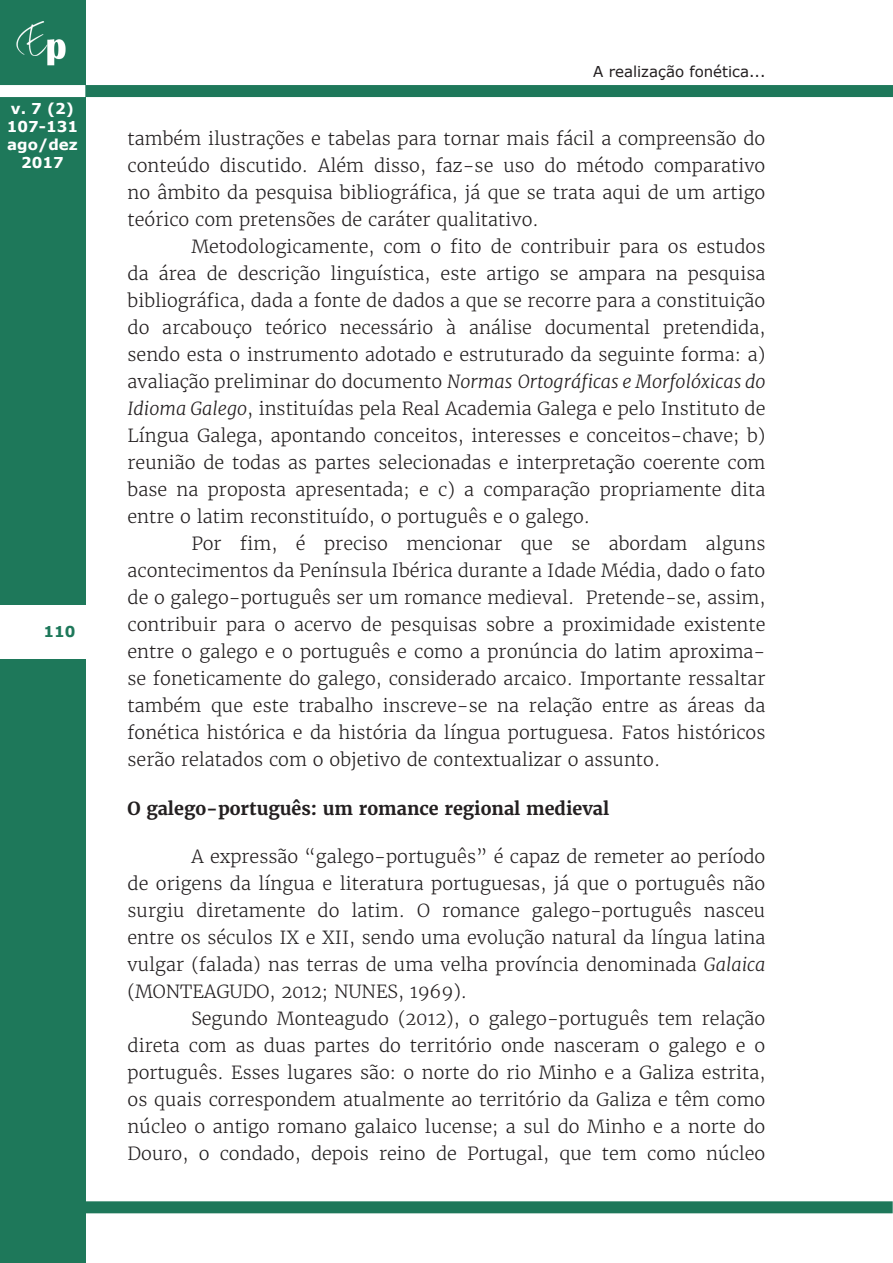
<style>
.page{position:relative;width:893px;height:1263px;background:#fff}
.page>*{position:absolute;margin:0;border:0;box-sizing:border-box;transform-origin:0 0}
.Corpo_do_artigo{font:300 18px/27px "Merriweather";color:#231f20;text-align:justify}
.Título_de_seção_prim{font:700 18px "Merriweather";color:#231f20}
.t1{font:700 15px/18px "Verdana";color:#fff;text-align:center}
.t2{font:15px "Verdana";color:#231f20}
.t3{font:700 15px "Verdana";color:#1e785a}
.s1{font-style:italic}
</style>
<div class="page">
<div style="left:0;top:0;width:85px;height:1263px;background:#1e785a"></div>
<img style="left:16px;top:21px;width:50px;height:45px">
<div style="left:85px;top:85px;width:808px;height:12px;background:#1e785a"></div>
<div style="left:0;top:85px;width:85px;height:12px;background:#fff"></div>
<div style="left:0;top:605px;width:85px;height:53px;background:#fff"></div>
<div style="left:84px;top:1201px;width:809px;height:12px;background:#1e785a"></div>
<p class="t1" style="left:7px;top:100px;width:73px">v. 7 (2)<br>107-131 ago/dez<br>2017</p>
<p class="t3" style="left:44px;top:621px;width:33px">110</p>
<p class="t2" style="left:593px;top:61px;width:174px">A realização fonética...</p>
<p class="Corpo_do_artigo" style="left:128px;top:125px;width:639px">também ilustrações e tabelas para tornar mais fácil a compreensão do conteúdo discutido. Além disso, faz-se uso do método comparativo no âmbito da pesquisa bibliográfica, já que se trata aqui de um artigo teórico com pretensões de caráter qualitativo.</p>
<p class="Corpo_do_artigo" style="left:128px;top:233px;width:639px;text-indent:64px">Metodologicamente, com o fito de contribuir para os estudos da área de descrição linguística, este artigo se ampara na pesquisa bibliográfica, dada a fonte de dados a que se recorre para a constituição do arcabouço teórico necessário à análise documental pretendida, sendo esta o instrumento adotado e estruturado da seguinte forma: a) avaliação preliminar do documento <span class="s1">Normas Ortográficas e Morfolóxicas do Idioma Galego</span>, instituídas pela Real Academia Galega e pelo Instituto de Língua Galega, apontando conceitos, interesses e conceitos-chave; b) reunião de todas as partes selecionadas e interpretação coerente com base na proposta apresentada; e c) a comparação propriamente dita entre o latim reconstituído, o português e o galego.</p>
<p class="Corpo_do_artigo" style="left:128px;top:530px;width:639px;text-indent:64px">Por fim, é preciso mencionar que se abordam alguns acontecimentos da Península Ibérica durante a Idade Média, dado o fato de o galego-português ser um romance medieval. Pretende-se, assim, contribuir para o acervo de pesquisas sobre a proximidade existente entre o galego e o português e como a pronúncia do latim aproxima&shy;se foneticamente do galego, considerado arcaico. Importante ressaltar também que este trabalho inscreve-se na relação entre as áreas da fonética histórica e da história da língua portuguesa. Fatos históricos serão relatados com o objetivo de contextualizar o assunto.</p>
<p class="Título_de_seção_prim" style="left:128px;top:797px;width:483px">O galego-português: um romance regional medieval</p>
<p class="Corpo_do_artigo" style="left:128px;top:843px;width:639px;text-indent:64px">A expressão “galego-português” é capaz de remeter ao período de origens da língua e literatura portuguesas, já que o português não surgiu diretamente do latim. O romance galego-português nasceu entre os séculos IX e XII, sendo uma evolução natural da língua latina vulgar (falada) nas terras de uma velha província denominada <span class="s1">Galaica </span>(MONTEAGUDO, 2012; NUNES, 1969).</p>
<p class="Corpo_do_artigo" style="left:128px;top:1005px;width:639px;text-indent:64px">Segundo Monteagudo (2012), o galego-português tem relação direta com as duas partes do território onde nasceram o galego e o português. Esses lugares são: o norte do rio Minho e a Galiza estrita, os quais correspondem atualmente ao território da Galiza e têm como núcleo o antigo romano galaico lucense; a sul do Minho e a norte do Douro, o condado, depois reino de Portugal, que tem como núcleo</p>
</div>
